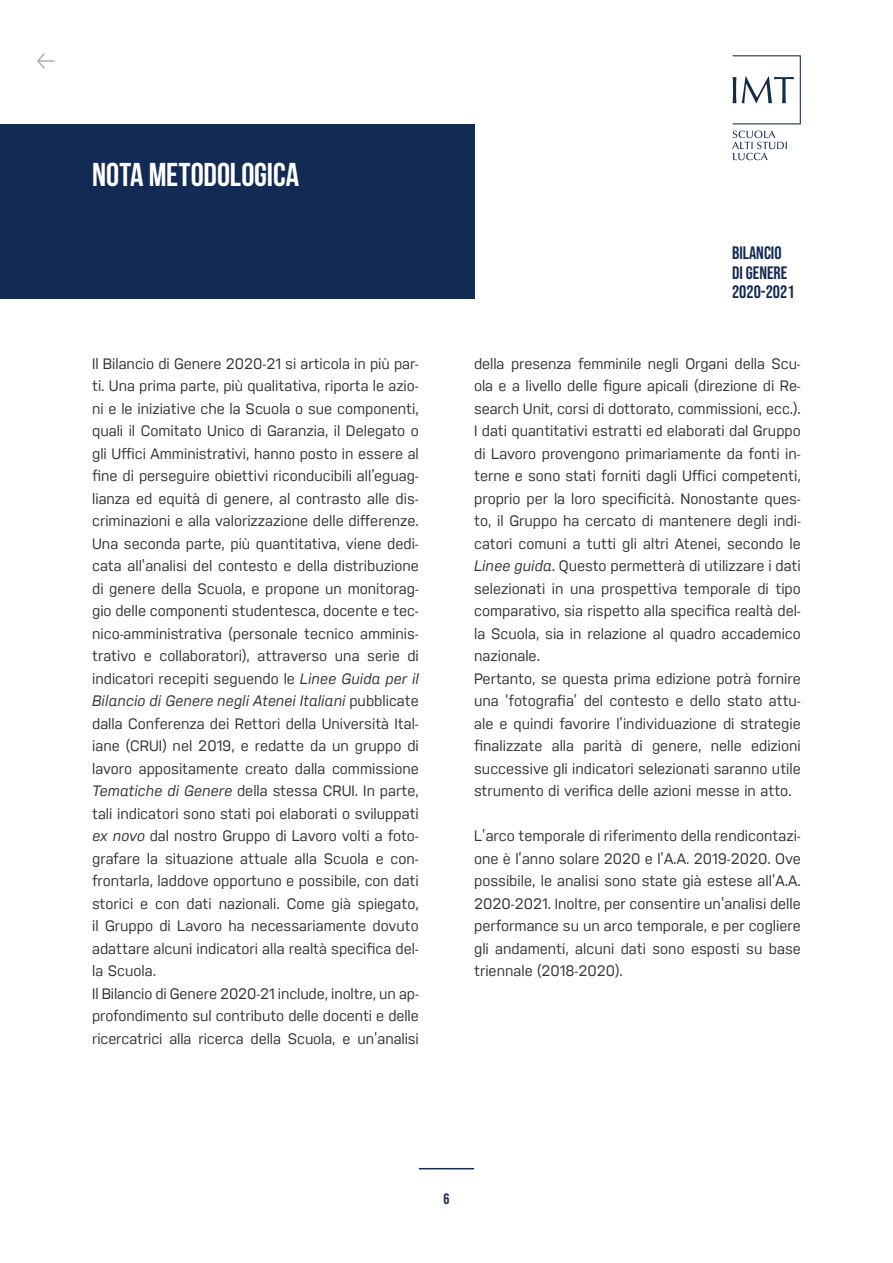
<style>
.page{position:relative;width:893px;height:1263px;background:#fff}
.page>*{position:absolute;margin:0;border:0;box-sizing:border-box;transform-origin:0 0}
.t1{font:700 33px "Bebas Neue";letter-spacing:-.005em;color:#fff}
.t2{font:18px/19.5px "Bebas Neue";color:#122a54}
.t3{font:15px/22.5px "Nudista";color:#333332}
.t4{font:15px "Bebas Neue";color:#122a54}
.s1{font-style:italic}
</style>
<div class="page">
<svg style="left:732px;top:131px;width:55px;height:29px"></svg>
<svg style="left:733px;top:55px;width:68px;height:69px"></svg>
<hr style="left:419px;top:1168px;width:55px;height:1px;background:#122a54">
<svg style="left:37px;top:53px;width:18px;height:16px"></svg>
<div style="left:0;top:124px;width:474px;height:174px;background:#122a54"></div>
<h1 class="t1" style="left:92px;top:156px;width:209px">NOTA METODOLOGICA</h1>
<p class="t2" style="left:732px;top:243px;width:64px">BILANCIO<br>DI GENERE<br>2020-2021</p>
<p class="t3" style="left:92px;top:351px;width:328px">Il Bilancio di Genere 2020-21 si articola in più par&shy;ti. Una prima parte, più qualitativa, riporta le azio&shy;ni e le iniziative che la Scuola o sue componenti, quali il Comitato Unico di Garanzia, il Delegato o gli Uffici Amministrativi, hanno posto in essere al fine di perseguire obiettivi riconducibili all’eguag&shy;lianza ed equità di genere, al contrasto alle dis&shy;criminazioni e alla valorizzazione delle differenze.<br>Una seconda parte, più quantitativa, viene dedi&shy;cata all’analisi del contesto e della distribuzione di genere della Scuola, e propone un monitorag&shy;gio delle componenti studentesca, docente e tec&shy;nico-amministrativa (personale tecnico amminis&shy;trativo e collaboratori), attraverso una serie di indicatori recepiti seguendo le <span class="s1">Linee Guida per il Bilancio di Genere negli Atenei Italiani</span> pubblicate dalla Conferenza dei Rettori della Università Ital&shy;iane (CRUI) nel 2019, e redatte da un gruppo di lavoro appositamente creato dalla commissione <span class="s1">Tematiche di Genere</span> della stessa CRUI. In parte, tali indicatori sono stati poi elaborati o sviluppati <span class="s1">ex novo</span> dal nostro Gruppo di Lavoro volti a foto&shy;grafare la situazione attuale alla Scuola e con&shy;frontarla, laddove opportuno e possibile, con dati storici e con dati nazionali. Come già spiegato, il Gruppo di Lavoro ha necessariamente dovuto adattare alcuni indicatori alla realtà specifica del&shy;la Scuola.<br>Il Bilancio di Genere 2020-21 include, inoltre, un ap&shy;profondimento sul contributo delle docenti e delle ricercatrici alla ricerca della Scuola, e un’analisi</p>
<p class="t3" style="left:474px;top:351px;width:328px">della presenza femminile negli Organi della Scu&shy;ola e a livello delle figure apicali (direzione di Re&shy;search Unit, corsi di dottorato, commissioni, ecc.).<br>I dati quantitativi estratti ed elaborati dal Gruppo di Lavoro provengono primariamente da fonti in&shy;terne e sono stati forniti dagli Uffici competenti, proprio per la loro specificità. Nonostante ques&shy;to, il Gruppo ha cercato di mantenere degli indi&shy;catori comuni a tutti gli altri Atenei, secondo le <span class="s1">Linee guida</span>. Questo permetterà di utilizzare i dati selezionati in una prospettiva temporale di tipo comparativo, sia rispetto alla specifica realtà del&shy;la Scuola, sia in relazione al quadro accademico nazionale.<br>Pertanto, se questa prima edizione potrà fornire una ‘fotografia’ del contesto e dello stato attu&shy;ale e quindi favorire l’individuazione di strategie finalizzate alla parità di genere, nelle edizioni successive gli indicatori selezionati saranno utile strumento di verifica delle azioni messe in atto.</p>
<p class="t3" style="left:474px;top:824px;width:328px;text-align:justify">L’arco temporale di riferimento della rendicontazi&shy;one è l’anno solare 2020 e l’A.A. 2019-2020. Ove possibile, le analisi sono state già estese all’A.A.<br>2020-2021. Inoltre, per consentire un’analisi delle performance su un arco temporale, e per cogliere gli andamenti, alcuni dati sono esposti su base triennale (2018-2020).</p>
<p class="t4" style="left:443px;top:1190px;width:7px">6</p>
</div>
